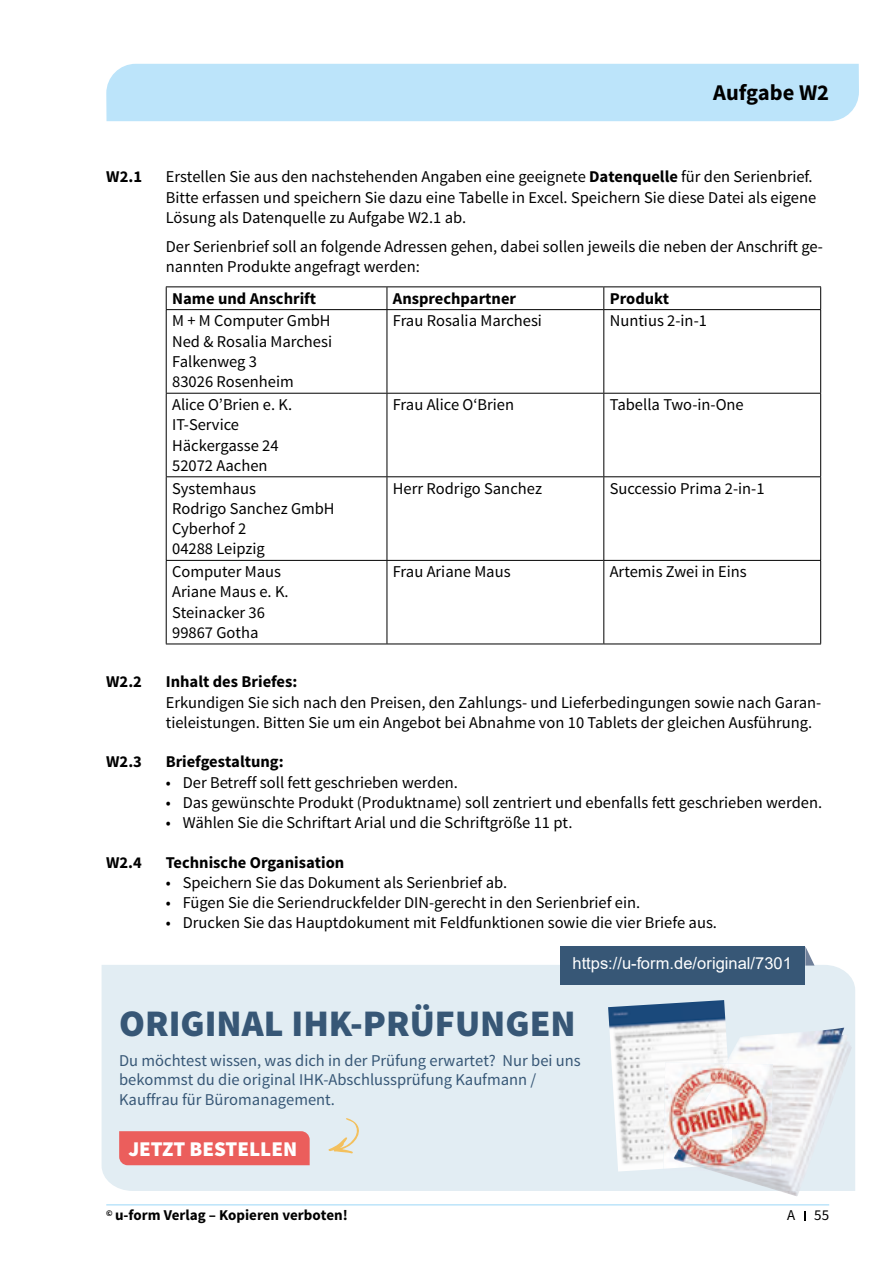
<style>
.page{position:relative;width:893px;height:1263px;background:#fff}
.page>*{position:absolute;margin:0;border:0;box-sizing:border-box;transform-origin:0 0}
.t1{font:900 37.5px "Source Sans Pro";color:#375776}
.t2{font:700 22.5px "Source Sans Pro";color:#000}
.t3{font:900 21px "Source Sans Pro";color:#fff}
.t4{font:16.5px/20.2px "Source Sans Pro";color:#000}
.t5{font:16.5px/19.8px "Source Sans Pro";color:#375776}
.t6{font:700 16.5px "Source Sans Pro";color:#000}
.t7{font:16.5px "Arial";color:#fff}
.t8{font:700 15px "Source Sans Pro";color:#000}
.t9{font:15px "Source Sans Pro";color:#000}
.s1{font-weight:700}
</style>
<div class="page">
<div style="left:106px;top:64px;width:753px;height:57px;background:#bce4fa"></div>
<hr style="left:106px;top:1204px;width:723px;height:1px;background:#bce4fa">
<hr style="left:166px;top:286px;width:221px;height:1px;background:#000">
<svg style="left:166px;top:287px;width:1px;height:22px"></svg>
<hr style="left:387px;top:286px;width:217px;height:1px;background:#000">
<svg style="left:387px;top:287px;width:1px;height:22px"></svg>
<hr style="left:604px;top:286px;width:217px;height:1px;background:#000">
<svg style="left:603px;top:287px;width:1px;height:22px"></svg>
<svg style="left:820px;top:287px;width:1px;height:22px"></svg>
<hr style="left:166px;top:309px;width:221px;height:1px;background:#000">
<hr style="left:166px;top:310px;width:1px;height:83px;background:#000">
<hr style="left:387px;top:309px;width:217px;height:1px;background:#000">
<hr style="left:387px;top:310px;width:1px;height:83px;background:#000">
<hr style="left:604px;top:309px;width:217px;height:1px;background:#000">
<hr style="left:603px;top:310px;width:1px;height:83px;background:#000">
<hr style="left:820px;top:310px;width:1px;height:83px;background:#000">
<hr style="left:166px;top:393px;width:221px;height:1px;background:#000">
<hr style="left:166px;top:394px;width:1px;height:82px;background:#000">
<hr style="left:387px;top:393px;width:217px;height:1px;background:#000">
<hr style="left:387px;top:394px;width:1px;height:82px;background:#000">
<hr style="left:604px;top:393px;width:217px;height:1px;background:#000">
<hr style="left:603px;top:394px;width:1px;height:82px;background:#000">
<hr style="left:820px;top:394px;width:1px;height:82px;background:#000">
<hr style="left:166px;top:476px;width:221px;height:1px;background:#000">
<hr style="left:166px;top:477px;width:1px;height:83px;background:#000">
<hr style="left:387px;top:476px;width:217px;height:1px;background:#000">
<hr style="left:387px;top:477px;width:1px;height:83px;background:#000">
<hr style="left:604px;top:476px;width:217px;height:1px;background:#000">
<hr style="left:603px;top:477px;width:1px;height:83px;background:#000">
<hr style="left:820px;top:477px;width:1px;height:83px;background:#000">
<hr style="left:166px;top:560px;width:221px;height:1px;background:#000">
<hr style="left:166px;top:561px;width:1px;height:83px;background:#000">
<hr style="left:387px;top:560px;width:217px;height:1px;background:#000">
<hr style="left:387px;top:561px;width:1px;height:83px;background:#000">
<hr style="left:604px;top:560px;width:217px;height:1px;background:#000">
<hr style="left:603px;top:561px;width:1px;height:83px;background:#000">
<hr style="left:820px;top:561px;width:1px;height:83px;background:#000">
<hr style="left:166px;top:644px;width:221px;height:1px;background:#000">
<hr style="left:387px;top:644px;width:217px;height:1px;background:#000">
<hr style="left:604px;top:644px;width:217px;height:1px;background:#000">
<div style="left:102px;top:965px;width:753px;height:226px;background:#e2edf3"></div>
<div style="left:560px;top:946px;width:245px;height:39px;background:#375776"></div>
<div style="left:119px;top:1131px;width:191px;height:34px;background:#eb5e5c"></div>
<svg style="left:328px;top:1118px;width:37px;height:36px"></svg>
<svg style="left:805px;top:946px;width:9px;height:19px"></svg>
<img style="left:608px;top:1000px;width:120px;height:171px">
<img style="left:780px;top:1191px;width:19px;height:5px">
<img style="left:713px;top:1027px;width:139px;height:164px">
<img style="left:663px;top:1169px;width:35px;height:2px">
<img style="left:663px;top:1062px;width:63px;height:107px">
<img style="left:698px;top:1063px;width:75px;height:109px">
<img style="left:674px;top:1063px;width:60px;height:103px">
<h2 class="t2" style="left:713px;top:78px;width:118px">Aufgabe W2</h2>
<p class="t6" style="left:106px;top:166px;width:37px">W2.1</p>
<p class="t4" style="left:166px;top:167px;width:652px">Erstellen Sie aus den nachstehenden Angaben eine geeignete <span class="s1">Datenquelle</span> für den Serienbrief.<br>Bitte erfassen und speichern Sie dazu eine Tabelle in Excel. Speichern Sie diese Datei als eigene<br>Lösung als Datenquelle zu Aufgabe W2.1 ab.</p>
<p class="t4" style="left:166px;top:236px;width:659px">Der Serienbrief soll an folgende Adressen gehen, dabei sollen jeweils die neben der Anschrift ge&shy;nannten Produkte angefragt werden:</p>
<p class="t6" style="left:172px;top:288px;width:145px">Name und Anschrift</p>
<p class="t6" style="left:393px;top:288px;width:125px">Ansprechpartner</p>
<p class="t6" style="left:610px;top:288px;width:61px">Produkt</p>
<p class="t4" style="left:172px;top:311px;width:161px">M + M Computer GmbH<br>Ned &amp; Rosalia Marchesi<br>Falkenweg 3<br>83026 Rosenheim</p>
<p class="t4" style="left:393px;top:311px;width:151px">Frau Rosalia Marchesi</p>
<p class="t4" style="left:610px;top:311px;width:99px">Nuntius 2-in-1</p>
<p class="t4" style="left:172px;top:395px;width:121px">Alice O’Brien e. K.<br>IT-Service<br>Häckergasse 24<br>52072 Aachen</p>
<p class="t4" style="left:393px;top:395px;width:123px">Frau Alice O‘Brien</p>
<p class="t4" style="left:610px;top:395px;width:135px">Tabella Two-in-One</p>
<p class="t4" style="left:172px;top:478px;width:164px">Systemhaus<br>Rodrigo Sanchez GmbH<br>Cyberhof 2<br>04288 Leipzig</p>
<p class="t4" style="left:393px;top:478px;width:151px">Herr Rodrigo Sanchez</p>
<p class="t4" style="left:610px;top:478px;width:156px">Successio Prima 2-in-1</p>
<p class="t4" style="left:172px;top:562px;width:118px">Computer Maus<br>Ariane Maus e. K.<br>Steinacker 36<br>99867 Gotha</p>
<p class="t4" style="left:393px;top:562px;width:119px">Frau Ariane Maus</p>
<p class="t4" style="left:610px;top:562px;width:139px">Artemis Zwei in Eins</p>
<p class="t6" style="left:106px;top:671px;width:37px">W2.2</p>
<p class="t6" style="left:166px;top:671px;width:133px">Inhalt des Briefes:</p>
<p class="t4" style="left:166px;top:692px;width:657px">Erkundigen Sie sich nach den Preisen, den Zahlungs- und Lieferbedingungen sowie nach Garan&shy;tieleistungen. Bitten Sie um ein Angebot bei Abnahme von 10 Tablets der gleichen Ausführung.</p>
<p class="t6" style="left:106px;top:751px;width:37px">W2.3</p>
<p class="t6" style="left:166px;top:751px;width:119px">Briefgestaltung:</p>
<p class="t4" style="left:166px;top:772px;width:294px">• Der Betreff soll fett geschrieben werden.</p>
<p class="t4" style="left:166px;top:792px;width:658px">• Das gewünschte Produkt (Produktname) soll zentriert und ebenfalls fett geschrieben werden.</p>
<p class="t4" style="left:166px;top:813px;width:408px">• Wählen Sie die Schriftart Arial und die Schriftgröße 11 pt.</p>
<p class="t6" style="left:106px;top:851px;width:37px">W2.4</p>
<p class="t6" style="left:166px;top:851px;width:180px">Technische Organisation</p>
<p class="t4" style="left:166px;top:872px;width:343px">• Speichern Sie das Dokument als Serienbrief ab.</p>
<p class="t4" style="left:166px;top:893px;width:476px">• Fügen Sie die Seriendruckfelder DIN-gerecht in den Serienbrief ein.</p>
<p class="t4" style="left:166px;top:913px;width:553px">• Drucken Sie das Hauptdokument mit Feldfunktionen sowie die vier Briefe aus.</p>
<p class="t7" style="left:572px;top:951px;width:221px">https://u-form.de/original/7301</p>
<h1 class="t1" style="left:119px;top:999px;width:458px">ORIGINAL IHK-PRÜFUNGEN</h1>
<p class="t5" style="left:119px;top:1050px;width:463px">Du möchtest wissen, was dich in der Prüfung erwartet? Nur bei uns bekommst du die original IHK-Abschlussprüfung Kaufmann /<br>Kauffrau für Büromanagement.</p>
<p class="t3" style="left:128px;top:1135px;width:170px">JETZT BESTELLEN</p>
<p class="t8" style="left:106px;top:1206px;width:243px"><sup>©</sup> u-form Verlag – Kopieren verboten!</p>
<p class="t9" style="left:787px;top:1206px;width:10px">A</p>
<p class="t9" style="left:814px;top:1206px;width:16px">55</p>
</div>
